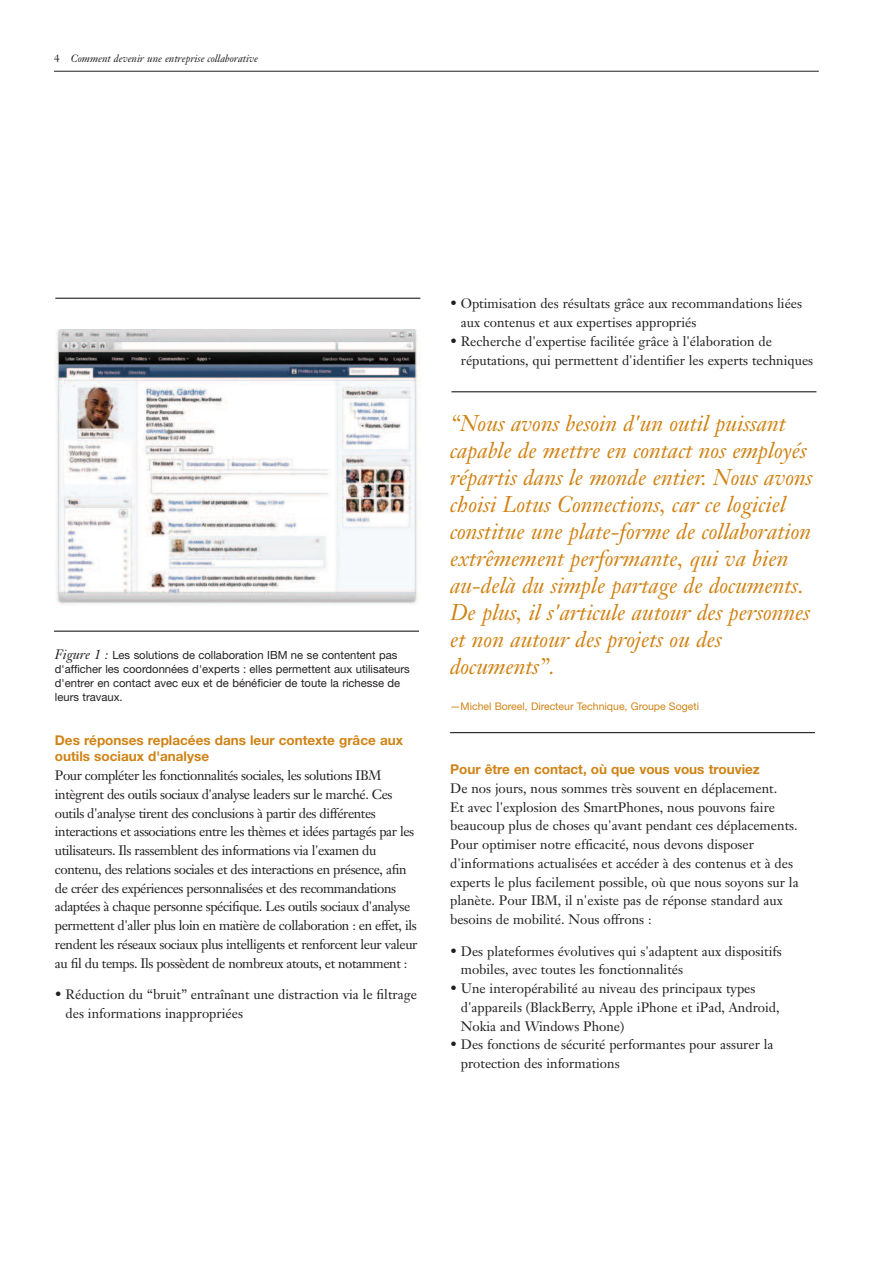
<style>
.page{position:relative;width:893px;height:1263px;background:#fff}
.page>*{position:absolute;margin:0;border:0;box-sizing:border-box;transform-origin:0 0}
.t1{font:italic 22.5px/27px "Janson Text";color:#d08315}
.t2{font:13.5px/18.8px "Janson Text";color:#231f20}
.t3{font:13.5px/18.8px "Janson Text";letter-spacing:-.03em;color:#231f20}
.t4{font:700 13.5px/16.5px "Helvetica Neue";color:#d08315}
.t5{font:11.25px/14.2px "Helvetica Neue";color:#231f20}
.t6{font:10.5px "Helvetica Neue";color:#d08315}
.t7{font:italic 10.5px "Janson Text";color:#231f20}
.s1{font-style:normal}
.s2{font-family:"Janson Text";font-style:italic;font-size:13.5px}
</style>
<div class="page">
<hr style="left:54px;top:71px;width:765px;height:1px;background:#231f20">
<hr style="left:55px;top:298px;width:365px;height:1px;background:#231f20">
<img style="left:54px;top:329px;width:364px;height:275px">
<hr style="left:54px;top:631px;width:365px;height:1px;background:#231f20">
<hr style="left:451px;top:391px;width:365px;height:1px;background:#231f20">
<hr style="left:450px;top:732px;width:365px;height:1px;background:#231f20">
<p class="t7" style="left:54px;top:54px;width:206px"><span class="s1">4</span> Comment devenir une entreprise collaborative</p>
<p class="t5" style="left:55px;top:649px;width:356px"><span class="s2">Figure 1 :</span> Les solutions de collaboration IBM ne se contentent pas d'afficher les coordonnées d'experts : elles permettent aux utilisateurs d'entrer en contact avec eux et de bénéficier de toute la richesse de leurs travaux.</p>
<p class="t4" style="left:55px;top:733px;width:350px">Des réponses replacées dans leur contexte grâce aux outils sociaux d'analyse</p>
<p class="t3" style="left:55px;top:767px;width:364px">Pour compléter les fonctionnalités sociales, les solutions IBM intègrent des outils sociaux d'analyse leaders sur le marché. Ces outils d'analyse tirent des conclusions à partir des différentes interactions et associations entre les thèmes et idées partagés par les utilisateurs. Ils rassemblent des informations via l'examen du contenu, des relations sociales et des interactions en présence, afin de créer des expériences personnalisées et des recommandations adaptées à chaque personne spécifique. Les outils sociaux d'analyse permettent d'aller plus loin en matière de collaboration : en effet, ils rendent les réseaux sociaux plus intelligents et renforcent leur valeur au fil du temps. Ils possèdent de nombreux atouts, et notamment :</p>
<p class="t2" style="left:66px;top:986px;width:353px;text-indent:-11px">• Réduction du “bruit” entraînant une distraction via le filtrage des informations inappropriées</p>
<p class="t2" style="left:461px;top:296px;width:343px;text-indent:-11px">• Optimisation des résultats grâce aux recommandations liées aux contenus et aux expertises appropriés</p>
<p class="t2" style="left:461px;top:333px;width:354px;text-indent:-11px">• Recherche d'expertise facilitée grâce à l'élaboration de réputations, qui permettent d'identifier les experts techniques</p>
<p class="t1" style="left:450px;top:413px;width:364px">“Nous avons besoin d'un outil puissant capable de mettre en contact nos employés répartis dans le monde entier. Nous avons choisi Lotus Connections, car ce logiciel constitue une plate-forme de collaboration extrêmement performante, qui va bien au-delà du simple partage de documents.<br>De plus, il s'articule autour des personnes et non autour des projets ou des documents”.</p>
<p class="t6" style="left:450px;top:702px;width:250px">—Michel Boreel, Directeur Technique, Groupe Sogeti</p>
<p class="t4" style="left:450px;top:762px;width:311px">Pour être en contact, où que vous vous trouviez</p>
<p class="t2" style="left:450px;top:780px;width:350px">De nos jours, nous sommes très souvent en déplacement.<br>Et avec l'explosion des SmartPhones, nous pouvons faire beaucoup plus de choses qu'avant pendant ces déplacements.<br>Pour optimiser notre efficacité, nous devons disposer d'informations actualisées et accéder à des contenus et à des experts le plus facilement possible, où que nous soyons sur la planète. Pour IBM, il n'existe pas de réponse standard aux besoins de mobilité. Nous offrons :</p>
<p class="t2" style="left:461px;top:943px;width:322px;text-indent:-11px">• Des plateformes évolutives qui s'adaptent aux dispositifs mobiles, avec toutes les fonctionnalités</p>
<p class="t2" style="left:461px;top:980px;width:320px;text-indent:-11px">• Une interopérabilité au niveau des principaux types d'appareils (BlackBerry, Apple iPhone et iPad, Android,<br>Nokia and Windows Phone)</p>
<p class="t2" style="left:461px;top:1037px;width:314px;text-indent:-11px">• Des fonctions de sécurité performantes pour assurer la protection des informations</p>
</div>
